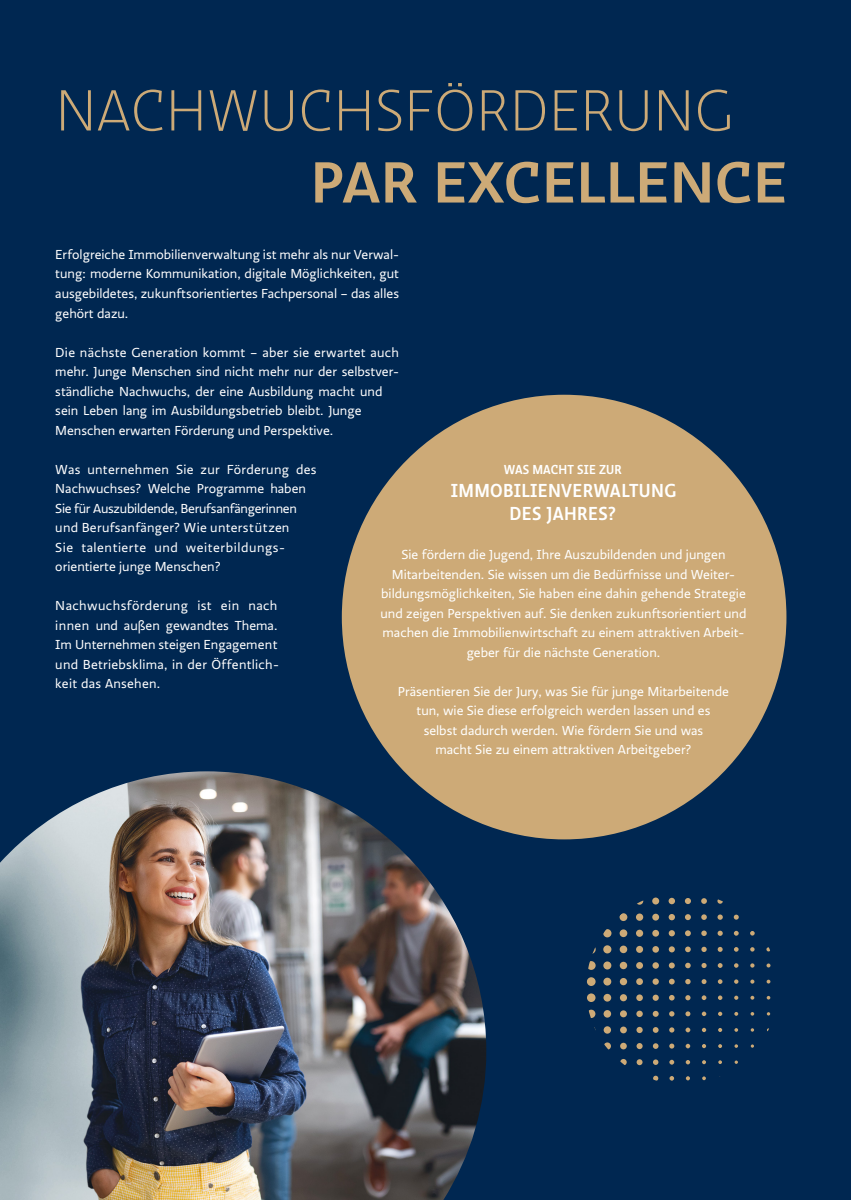
<style>
.page{position:relative;width:851px;height:1200px;background:#fff}
.page>*{position:absolute;margin:0;border:0;box-sizing:border-box;transform-origin:0 0}
.t1{font:300 60px "Ratio";color:#cdaa77}
.t2{font:500 60px "Ratio";color:#cdaa77}
.t3{font:500 19.5px/23.4px "Ratio Display";letter-spacing:.02em;color:#fff;text-align:center}
.t4{font:13.5px/19.5px "Ratio";color:#fff;text-align:justify}
.t5{font:500 13.5px "Ratio Display";letter-spacing:.01em;color:#fff}
</style>
<div class="page">
<div style="left:0;top:0;width:850px;height:1199px;background:#002751"></div>
<img style="left:0;top:771px;width:486px;height:428px">
<svg style="left:586px;top:897px;width:185px;height:184px"></svg>
<div style="left:316px;top:377px;width:479px;height:479px;background:#002751;border-radius:50%"></div>
<div style="left:342px;top:394px;width:444px;height:445px;background:#cdaa77;border-radius:50%"></div>
<h1 class="t1" style="left:55px;top:78px;width:679px">NACHWUCHSFÖRDERUNG</h1>
<h1 class="t2" style="left:310px;top:147px;width:478px">PAR EXCELLENCE</h1>
<p class="t4" style="left:55px;top:245px;width:345px">Erfolgreiche Immobilienverwaltung ist mehr als nur Verwal&shy;tung: moderne Kommunikation, digitale Möglichkeiten, gut ausgebildetes, zukunftsorientiertes Fachpersonal – das alles gehört dazu.</p>
<p class="t4" style="left:55px;top:342px;width:345px;text-align:left">Die nächste Generation kommt – aber sie erwartet auch mehr. Junge Menschen sind nicht mehr nur der selbstver&shy;ständliche Nachwuchs, der eine Ausbildung macht und sein Leben lang im Ausbildungsbetrieb bleibt. Junge Menschen erwarten Förderung und Perspektive.</p>
<p class="t4" style="left:55px;top:459px;width:262px;text-align:left">Was unternehmen Sie zur Förderung des Nachwuchses? Welche Programme haben Sie für Auszubildende, Berufsanfängerinnen und Berufsanfänger? Wie unterstützen<br>Sie talentierte und weiterbildungs&shy;orientierte junge Menschen?</p>
<p class="t4" style="left:55px;top:596px;width:225px">Nachwuchsförderung ist ein nach innen und außen gewandtes Thema.<br>Im Unternehmen steigen Engagement und Betriebsklima, in der Öffentlich&shy;keit das Ansehen.</p>
<p class="t5" style="left:503px;top:461px;width:119px">WAS MACHT SIE ZUR</p>
<h2 class="t3" style="left:450px;top:478px;width:227px">IMMOBILIENVERWALTUNG<br>DES JAHRES?</h2>
<p class="t4" style="left:380px;top:545px;width:367px;text-align:center">Sie fördern die Jugend, Ihre Auszubildenden und jungen Mitarbeitenden. Sie wissen um die Bedürfnisse und Weiter&shy;bildungsmöglichkeiten, Sie haben eine dahin gehende Strategie und zeigen Perspektiven auf. Sie denken zukunftsorientiert und machen die Immobilienwirtschaft zu einem attraktiven Arbeit&shy;geber für die nächste Generation.</p>
<p class="t4" style="left:398px;top:681px;width:332px;text-align:center">Präsentieren Sie der Jury, was Sie für junge Mitarbeitende tun, wie Sie diese erfolgreich werden lassen und es<br>selbst dadurch werden. Wie fördern Sie und was<br>macht Sie zu einem attraktiven Arbeitgeber?</p>
</div>
